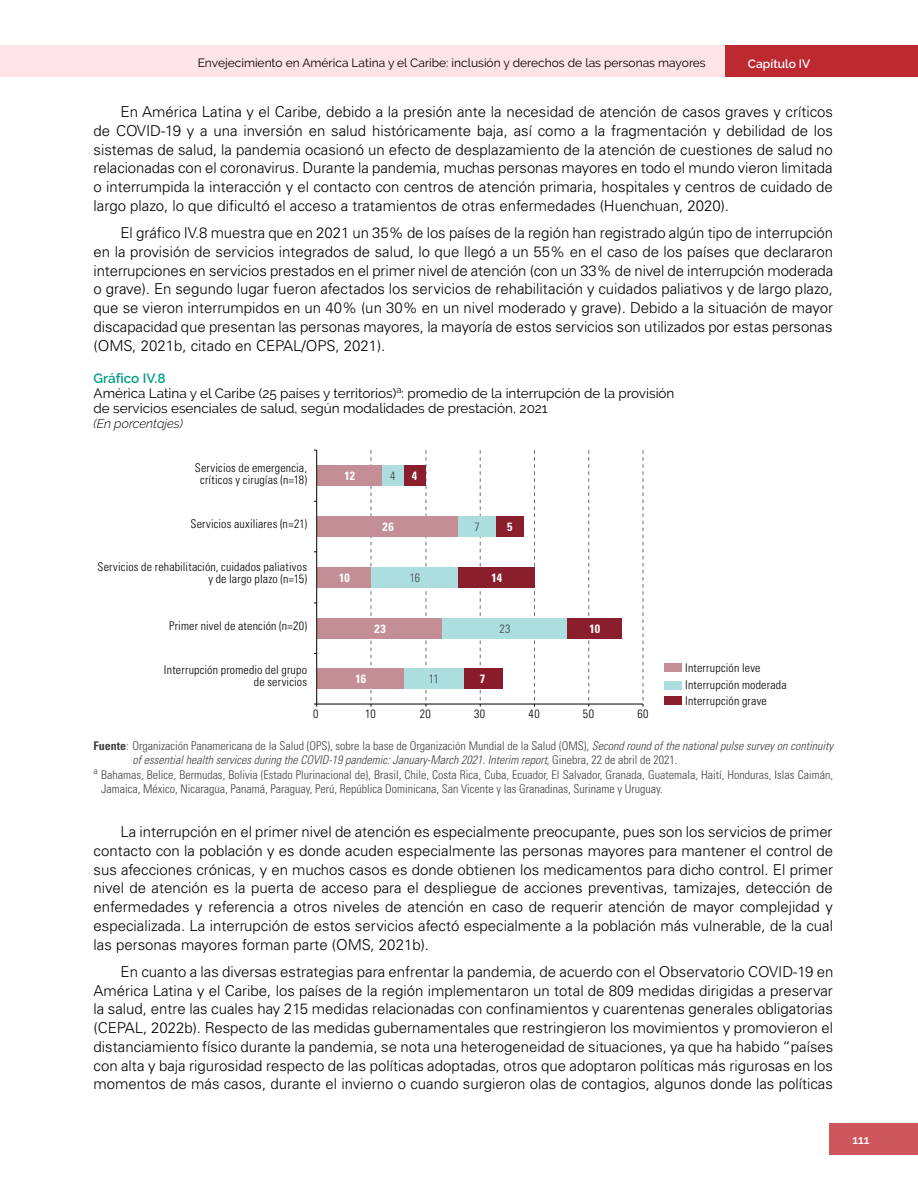
<style>
.page{position:relative;width:918px;height:1188px;background:#fff}
.page>*{position:absolute;margin:0;border:0;box-sizing:border-box;transform-origin:0 0}
.t1{font:300 15px/18.8px "Univers LT Std";color:#000;text-align:justify}
.t2{font:13.5px/15px "Raleway";color:#000}
.t3{font:italic 300 12.75px "Raleway";color:#000}
.t4{font:300 condensed 12px "Univers LT Std";color:#414042}
.t5{font:300 condensed 12px/12px "Univers LT Std";letter-spacing:.015em;color:#000;text-align:right}
.t6{font:italic 300 condensed 12px "Univers LT Std";color:#414042}
.t7{font:12px "Raleway";color:#000}
.t8{font:700 condensed 12px "Univers LT Std";letter-spacing:.01em;color:#fff}
.t9{font:600 12px "Raleway";color:#fff}
.t10{font:300 condensed 12px "Univers LT Std";color:#414141}
.s1{font-weight:600;color:#009c86}
.s2{font-weight:700}
.s3{font-style:italic}
.s4{font-style:normal}
</style>
<div class="page">
<div style="left:724px;top:45px;width:194px;height:32px;background:#bd2931"></div>
<div style="left:0;top:45px;width:724px;height:32px;background:#ffe4e7"></div>
<div style="left:829px;top:1123px;width:89px;height:32px;background:#ce565d"></div>
<div style="left:317px;top:669px;width:87px;height:20px;background:#c38e96"></div>
<div style="left:317px;top:618px;width:125px;height:20px;background:#c38e96"></div>
<div style="left:317px;top:567px;width:54px;height:20px;background:#c38e96"></div>
<div style="left:317px;top:516px;width:141px;height:21px;background:#c38e96"></div>
<div style="left:317px;top:465px;width:65px;height:21px;background:#c38e96"></div>
<div style="left:404px;top:669px;width:60px;height:20px;background:#acdedf"></div>
<div style="left:442px;top:618px;width:125px;height:20px;background:#acdedf"></div>
<div style="left:371px;top:567px;width:87px;height:20px;background:#acdedf"></div>
<div style="left:458px;top:516px;width:39px;height:21px;background:#acdedf"></div>
<div style="left:382px;top:465px;width:22px;height:21px;background:#acdedf"></div>
<div style="left:464px;top:669px;width:38px;height:20px;background:#8b1c2b"></div>
<div style="left:567px;top:618px;width:55px;height:20px;background:#8b1e2c"></div>
<div style="left:458px;top:567px;width:77px;height:20px;background:#8b1e2c"></div>
<div style="left:497px;top:516px;width:27px;height:21px;background:#8b1e2c"></div>
<div style="left:404px;top:465px;width:22px;height:21px;background:#8b1e2c"></div>
<hr style="left:317px;top:704px;width:326px;height:1px;background:#000">
<svg style="left:643px;top:450px;width:1px;height:256px"></svg>
<svg style="left:588px;top:450px;width:2px;height:256px"></svg>
<svg style="left:534px;top:450px;width:1px;height:256px"></svg>
<svg style="left:480px;top:450px;width:1px;height:256px"></svg>
<svg style="left:426px;top:450px;width:1px;height:256px"></svg>
<svg style="left:371px;top:450px;width:1px;height:256px"></svg>
<hr style="left:316px;top:450px;width:1px;height:254px;background:#000">
<div style="left:665px;top:681px;width:17px;height:8px;background:#acdedf"></div>
<div style="left:665px;top:696px;width:17px;height:9px;background:#8b1e2c"></div>
<div style="left:665px;top:664px;width:17px;height:8px;background:#c38e96"></div>
<p class="t7" style="left:198px;top:56px;width:510px">Envejecimiento en América Latina y el Caribe: inclusión y derechos de las personas mayores</p>
<p class="t1" style="left:94px;top:102px;width:741px;text-indent:27px">En América Latina y el Caribe, debido a la presión ante la necesidad de atención de casos graves y críticos de COVID-19 y a una inversión en salud históricamente baja, así como a la fragmentación y debilidad de los sistemas de salud, la pandemia ocasionó un efecto de desplazamiento de la atención de cuestiones de salud no relacionadas con el coronavirus. Durante la pandemia, muchas personas mayores en todo el mundo vieron limitada o interrumpida la interacción y el contacto con centros de atención primaria, hospitales y centros de cuidado de largo plazo, lo que dificultó el acceso a tratamientos de otras enfermedades (Huenchuan, 2020).</p>
<p class="t1" style="left:94px;top:223px;width:741px;text-indent:27px">El gráfico IV.8 muestra que en 2021 un 35% de los países de la región han registrado algún tipo de interrupción en la provisión de servicios integrados de salud, lo que llegó a un 55% en el caso de los países que declararon interrupciones en servicios prestados en el primer nivel de atención (con un 33% de nivel de interrupción moderada o grave). En segundo lugar fueron afectados los servicios de rehabilitación y cuidados paliativos y de largo plazo, que se vieron interrumpidos en un 40% (un 30% en un nivel moderado y grave). Debido a la situación de mayor discapacidad que presentan las personas mayores, la mayoría de estos servicios son utilizados por estas personas (OMS, 2021b, citado en CEPAL/OPS, 2021).</p>
<p class="t2" style="left:94px;top:370px;width:582px"><span class="s1">Gráfico IV.8<br></span>América Latina y el Caribe (25 países y territorios)<sup>a</sup>: promedio de la interrupción de la provisión de servicios esenciales de salud, según modalidades de prestación, 2021</p>
<p class="t3" style="left:94px;top:416px;width:91px">(En porcentajes)</p>
<p class="t9" style="left:748px;top:57px;width:64px">Capítulo IV</p>
<p class="t5" style="left:195px;top:462px;width:114px;text-align:center">Servicios de emergencia, críticos y cirugías (n=18)</p>
<p class="t5" style="left:190px;top:518px;width:118px">Servicios auxiliares (n=21)</p>
<p class="t5" style="left:98px;top:561px;width:211px">Servicios de rehabilitación, cuidados paliativos y de largo plazo (n=15)</p>
<p class="t5" style="left:169px;top:620px;width:139px">Primer nivel de atención (n=20)</p>
<p class="t8" style="left:344px;top:469px;width:12px">12</p>
<p class="t8" style="left:339px;top:571px;width:12px">10</p>
<p class="t10" style="left:390px;top:469px;width:7px">4</p>
<p class="t8" style="left:383px;top:520px;width:13px">26</p>
<p class="t8" style="left:412px;top:469px;width:7px">4</p>
<p class="t8" style="left:374px;top:621px;width:13px">23</p>
<p class="t10" style="left:410px;top:571px;width:12px">16</p>
<p class="t10" style="left:474px;top:520px;width:7px">7</p>
<p class="t8" style="left:507px;top:520px;width:7px">5</p>
<p class="t8" style="left:491px;top:571px;width:12px">14</p>
<p class="t10" style="left:500px;top:621px;width:13px">23</p>
<p class="t8" style="left:589px;top:621px;width:12px">10</p>
<p class="t5" style="left:685px;top:660px;width:103px;line-height:16.4px;text-align:left">Interrupción leve<br>Interrupción moderada<br>Interrupción grave</p>
<p class="t4" style="left:94px;top:739px;width:741px"><span class="s2">Fuente</span>: Organización Panamericana de la Salud (OPS), sobre la base de Organización Mundial de la Salud (OMS), <span class="s3">Second round of the national pulse survey on continuity</span></p>
<p class="t6" style="left:133px;top:753px;width:547px">of essential health services during the COVID-19 pandemic: January-March 2021. Interim report<span class="s4">, Ginebra, 22 de abril de 2021.</span></p>
<p class="t4" style="left:94px;top:767px;width:741px"><sup>a</sup> Bahamas, Belice, Bermudas, Bolivia (Estado Plurinacional de), Brasil, Chile, Costa Rica, Cuba, Ecuador, El Salvador, Granada, Guatemala, Haití, Honduras, Islas Caimán,</p>
<p class="t4" style="left:101px;top:781px;width:563px">Jamaica, México, Nicaragua, Panamá, Paraguay, Perú, República Dominicana, San Vicente y las Granadinas, Suriname y Uruguay.</p>
<p class="t1" style="left:94px;top:822px;width:741px;text-indent:27px">La interrupción en el primer nivel de atención es especialmente preocupante, pues son los servicios de primer contacto con la población y es donde acuden especialmente las personas mayores para mantener el control de sus afecciones crónicas, y en muchos casos es donde obtienen los medicamentos para dicho control. El primer nivel de atención es la puerta de acceso para el despliegue de acciones preventivas, tamizajes, detección de enfermedades y referencia a otros niveles de atención en caso de requerir atención de mayor complejidad y especializada. La interrupción de estos servicios afectó especialmente a la población más vulnerable, de la cual las personas mayores forman parte (OMS, 2021b).</p>
<p class="t1" style="left:94px;top:962px;width:741px;text-indent:27px">En cuanto a las diversas estrategias para enfrentar la pandemia, de acuerdo con el Observatorio COVID-19 en América Latina y el Caribe, los países de la región implementaron un total de 809 medidas dirigidas a preservar la salud, entre las cuales hay 215 medidas relacionadas con confinamientos y cuarentenas generales obligatorias (CEPAL, 2022b). Respecto de las medidas gubernamentales que restringieron los movimientos y promovieron el distanciamiento físico durante la pandemia, se nota una heterogeneidad de situaciones, ya que ha habido “países con alta y baja rigurosidad respecto de las políticas adoptadas, otros que adoptaron políticas más rigurosas en los momentos de más casos, durante el invierno o cuando surgieron olas de contagios, algunos donde las políticas</p>
<p class="t5" style="left:164px;top:664px;width:145px">Interrupción promedio del grupo de servicios</p>
<p class="t8" style="left:355px;top:672px;width:12px">16</p>
<p class="t8" style="left:480px;top:672px;width:7px">7</p>
<p class="t10" style="left:429px;top:672px;width:12px">11</p>
<p class="t5" style="left:313px;top:708px;width:7px">0</p>
<p class="t5" style="left:365px;top:708px;width:12px">10</p>
<p class="t5" style="left:420px;top:708px;width:13px">20</p>
<p class="t5" style="left:474px;top:708px;width:13px">30</p>
<p class="t5" style="left:529px;top:708px;width:13px">40</p>
<p class="t5" style="left:583px;top:708px;width:13px">50</p>
<p class="t5" style="left:637px;top:708px;width:13px">60</p>
<p class="t9" style="left:853px;top:1132px;width:18px">111</p>
</div>
